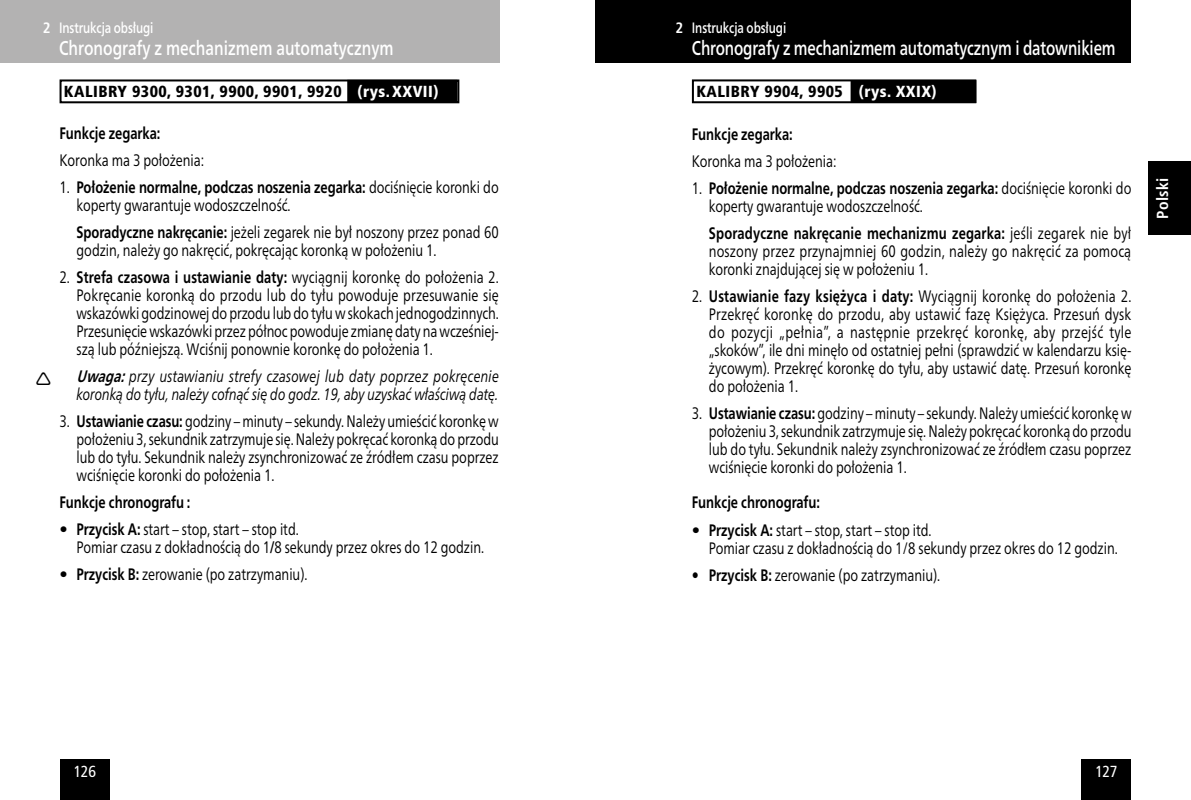
<style>
.page{position:relative;width:1191px;height:800px;background:#fff}
.page>*{position:absolute;margin:0;border:0;box-sizing:border-box;transform-origin:0 0}
.t1{font:500 20px "Frutiger Neue LTCYR";letter-spacing:-.01em;color:#fff;scale:.75 1}
.t2{font:500 20px "Frutiger Neue LTCYR";letter-spacing:-.01em;color:#fff;scale:.77 1}
.t3{font:16.6px/18px "Frutiger Neue LTCYR";letter-spacing:-.005em;color:#000;scale:.77 1}
.t4{font:italic 16.6px/18px "Frutiger Neue LTCYR";letter-spacing:-.005em;color:#000;scale:.77 1}
.t5{font:700 16.6px "Frutiger Neue LTCYR";letter-spacing:-.005em;color:#000;scale:.77 1}
.t6{font:900 condensed 16px "Frutiger LT Std";letter-spacing:.03em;color:#000}
.t7{font:condensed 16px "Frutiger LT Std";letter-spacing:-.03em;color:#fff}
.t8{font:700 condensed 16px "Frutiger LT Std";letter-spacing:.015em;color:#fff}
.t9{font:500 15px "Frutiger Neue LTCYR";letter-spacing:-.01em;color:#fff;scale:.77 1}
.s1{font-family:"Frutiger LT Std";font-weight:700;font-stretch:condensed}
.s2{color:#fff}
.s3{font-weight:700}
.s4{font-family:"Frutiger LT Std";font-stretch:condensed}
</style>
<div class="page">
<div style="left:1081px;top:759px;width:50px;height:40px;background:#000"></div>
<div style="left:60px;top:759px;width:50px;height:40px;background:#000"></div>
<div style="left:1148px;top:161px;width:43px;height:74px;background:#000"></div>
<div style="left:0;top:0;width:499px;height:62px;background:#b3b2b2"></div>
<div style="left:348px;top:81px;width:108px;height:21px;background:#000"></div>
<div style="left:60px;top:79px;width:399px;height:24px;border:2px solid #000"></div>
<div style="left:595px;top:0;width:536px;height:62px;background:#000"></div>
<div style="left:851px;top:81px;width:124px;height:21px;background:#000"></div>
<div style="left:850px;top:80px;width:126px;height:23px;border:2px solid #000"></div>
<div style="left:692px;top:79px;width:284px;height:24px;border:2px solid #000"></div>
<p class="t9" style="left:43px;top:19px;width:145px"><span class="s1">2</span> Instrukcja obsługi</p>
<p class="t9" style="left:675px;top:19px;width:145px"><span class="s1">2</span> Instrukcja obsługi</p>
<p class="t2" style="left:59px;top:37px;width:436px">Chronografy z mechanizmem automatycznym</p>
<p class="t1" style="left:692px;top:37px;width:566px">Chronografy z mechanizmem automatycznym i datownikiem</p>
<p class="t6" style="left:64px;top:82px;width:376px">KALIBRY 9300, 9301, 9900, 9901, 9920 <span class="s2">(rys.XXVII)</span></p>
<p class="t6" style="left:696px;top:82px;width:242px">KALIBRY 9904, 9905 <span class="s2">(rys. XXIX)</span></p>
<p class="t5" style="left:60px;top:123px;width:132px">Funkcje zegarka:</p>
<p class="t3" style="left:60px;top:151px;width:189px">Koronka ma 3 położenia:</p>
<p class="t3" style="left:77px;top:178px;width:550px;text-indent:-17px">1. <span class="s3">Położenie normalne, podczas noszenia zegarka:</span> dociśnięcie koronki do koperty gwarantuje wodoszczelność.</p>
<p class="t3" style="left:77px;top:223px;width:550px"><span class="s3">Sporadyczne nakręcanie:</span> jeżeli zegarek nie był noszony przez ponad 60 godzin, należy go nakręcić, pokręcając koronką w położeniu 1.</p>
<p class="t3" style="left:77px;top:268px;width:550px;text-align:justify;text-indent:-17px">2. <span class="s3">Strefa czasowa i ustawianie daty:</span> wyciągnij koronkę do położenia 2.<br>Pokręcanie koronką do przodu lub do tyłu powoduje przesuwanie się wskazówki godzinowej do przodu lub do tyłu w skokach jednogodzinnych.<br>Przesunięcie wskazówki przez północ powoduje zmianę daty na wcześniej&shy;szą lub późniejszą. Wciśnij ponownie koronkę do położenia 1.</p>
<p class="t4" style="left:77px;top:367px;width:550px"><span class="s3">Uwaga:</span>przy ustawianiu strefy czasowej lub daty poprzez pokręcenie koronką do tyłu, należy cofnąć się do godz. 19, aby uzyskać właściwą datę.</p>
<p class="t3" style="left:77px;top:412px;width:550px;text-align:justify;text-indent:-17px">3. <span class="s3">Ustawianie czasu:</span> godziny – minuty – sekundy. Należy umieścić koronkę w położeniu 3, sekundnik zatrzymuje się. Należy pokręcać koronką do przodu lub do tyłu. Sekundnik należy zsynchronizować ze źródłem czasu poprzez wciśnięcie koronki do położenia 1.</p>
<p class="t5" style="left:60px;top:492px;width:171px">Funkcje chronografu :</p>
<p class="t3" style="left:77px;top:520px;width:531px;text-indent:-17px"><span class="s4">•</span> <span class="s3">Przycisk A:</span> start – stop, start – stop itd.<br>Pomiar czasu z dokładnością do 1<span class="s4">/</span>8 sekundy przez okres do 12 godzin.</p>
<p class="t3" style="left:60px;top:565px;width:323px"><span class="s4">•</span> <span class="s3">Przycisk B:</span> zerowanie (po zatrzymaniu).</p>
<p class="t5" style="left:692px;top:124px;width:132px">Funkcje zegarka:</p>
<p class="t3" style="left:692px;top:152px;width:189px">Koronka ma 3 położenia:</p>
<p class="t3" style="left:709px;top:179px;width:550px;text-indent:-17px">1. <span class="s3">Położenie normalne, podczas noszenia zegarka:</span> dociśnięcie koronki do koperty gwarantuje wodoszczelność.</p>
<p class="t3" style="left:709px;top:224px;width:550px;text-align:justify"><span class="s3">Sporadyczne nakręcanie mechanizmu zegarka:</span> jeśli zegarek nie był noszony przez przynajmniej 60 godzin, należy go nakręcić za pomocą koronki znajdującej się w położeniu 1.</p>
<p class="t3" style="left:709px;top:287px;width:550px;text-align:justify;text-indent:-17px">2. <span class="s3">Ustawianie fazy księżyca i daty:</span> Wyciągnij koronkę do położenia 2.<br>Przekręć koronkę do przodu, aby ustawić fazę Księżyca. Przesuń dysk do pozycji „pełnia”, a następnie przekręć koronkę, aby przejść tyle „skoków”, ile dni minęło od ostatniej pełni (sprawdzić w kalendarzu księ&shy;życowym). Przekręć koronkę do tyłu, aby ustawić datę. Przesuń koronkę do położenia 1.</p>
<p class="t3" style="left:709px;top:404px;width:550px;text-align:justify;text-indent:-17px">3. <span class="s3">Ustawianie czasu:</span> godziny – minuty – sekundy. Należy umieścić koronkę w położeniu 3, sekundnik zatrzymuje się. Należy pokręcać koronką do przodu lub do tyłu. Sekundnik należy zsynchronizować ze źródłem czasu poprzez wciśnięcie koronki do położenia 1.</p>
<p class="t5" style="left:692px;top:492px;width:168px">Funkcje chronografu:</p>
<p class="t3" style="left:709px;top:520px;width:532px;text-indent:-17px"><span class="s4">•</span> <span class="s3">Przycisk A:</span> start – stop, start – stop itd.<br>Pomiar czasu z dokładnością do 1/8 sekundy przez okres do 12 godzin.</p>
<p class="t3" style="left:692px;top:565px;width:324px"><span class="s4">•</span> <span class="s3">Przycisk B:</span> zerowanie (po zatrzymaniu).</p>
<p class="t8" style="left:1153px;top:219px;width:42px;rotate:-90deg">Polski</p>
<p class="t7" style="left:74px;top:762px;width:24px">126</p>
<p class="t7" style="left:1095px;top:762px;width:24px">127</p>
</div>
